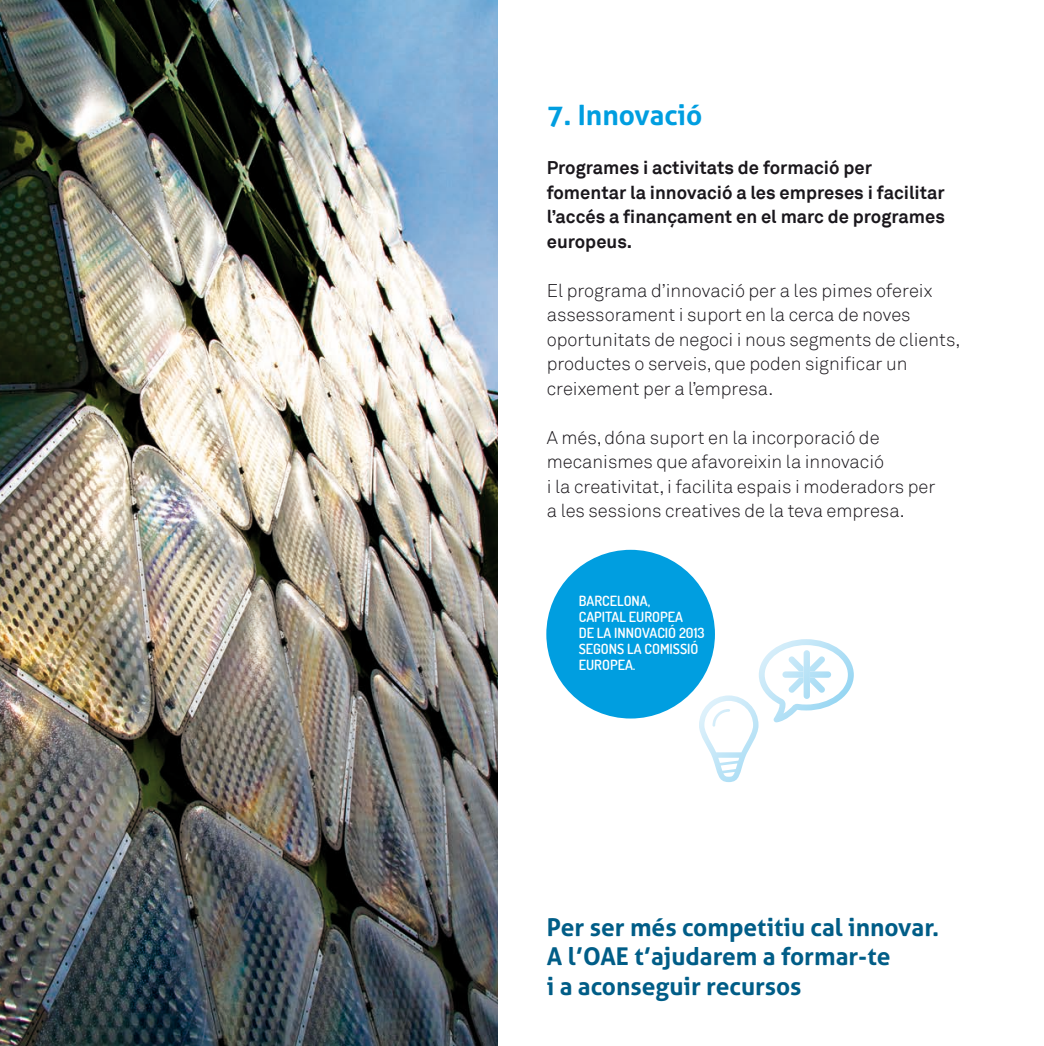
<style>
.page{position:relative;width:1044px;height:1046px;background:#fff}
.page>*{position:absolute;margin:0;border:0;box-sizing:border-box;transform-origin:0 0}
.t1{font:700 28px "Aller";color:#009ee0}
.t2{font:700 24.5px/29.4px "Aller";color:#005d87}
.t3{font:300 18.38px/24.5px "Akkurat";color:#1a171c}
.t4{font:700 18.38px/24.5px "Akkurat";color:#1a171c}
.t5{font:600 14px/15.8px "Dosis";color:#fff}
</style>
<div class="page">
<img style="left:0;top:0;width:497px;height:1045px">
<div style="left:546px;top:549px;width:169px;height:169px;background:#009ee0;border-radius:50%"></div>
<svg style="left:699px;top:639px;width:155px;height:143px"></svg>
<h1 class="t1" style="left:547px;top:98px;width:157px">7. Innovació</h1>
<p class="t4" style="left:547px;top:155px;width:400px">Programes i activitats de formació per fomentar la innovació a les empreses i facilitar l’accés a finançament en el marc de programes europeus.</p>
<p class="t3" style="left:547px;top:278px;width:415px">El programa d’innovació per a les pimes ofereix assessorament i suport en la cerca de noves oportunitats de negoci i nous segments de clients, productes o serveis, que poden significar un creixement per a l’empresa.</p>
<p class="t3" style="left:547px;top:425px;width:390px">A més, dóna suport en la incorporació de mecanismes que afavoreixin la innovació<br>i la creativitat, i facilita espais i moderadors per a les sessions creatives de la teva empresa.</p>
<p class="t5" style="left:579px;top:593px;width:127px">BARCELONA,<br>CAPITAL EUROPEA<br>DE LA INNOVACIÓ 2013<br>SEGONS LA COMISSIÓ<br>EUROPEA.</p>
<h2 class="t2" style="left:547px;top:911px;width:394px">Per ser més competitiu cal innovar.<br>A l’OAE t’ajudarem a formar-te<br>i a aconseguir recursos</h2>
</div>
